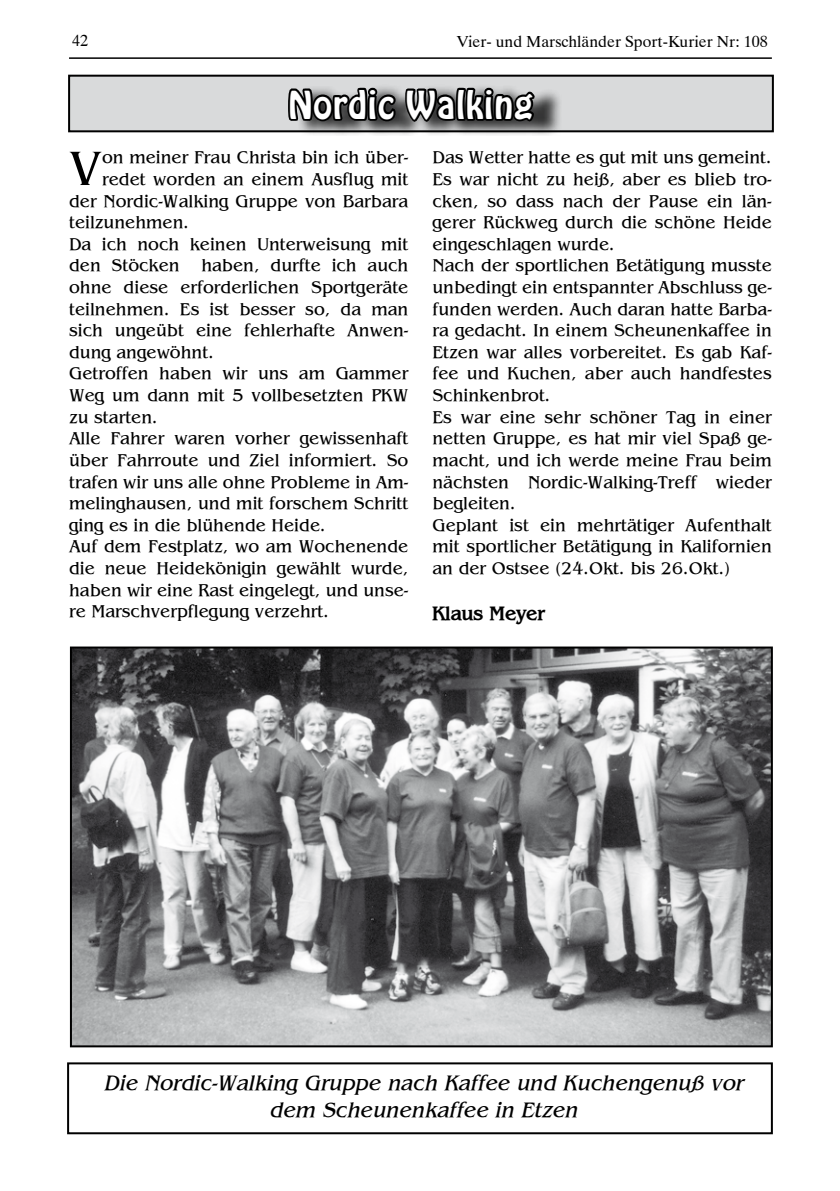
<style>
.page{position:relative;width:840px;height:1191px;background:#fff}
.page>*{position:absolute;margin:0;border:0;box-sizing:border-box;transform-origin:0 0}
.t1{font:51.4px "Bangle Normal";color:#000}
.t2{font:34px "Hobo Std";letter-spacing:.03em;color:#fff}
.t3{font:italic 22px/26.4px "Bangle";color:#000;text-align:center}
.t4{font:700 20px "Bangle";color:#000}
.t5{font:18px/21.6px "Bangle Normal";color:#000}
.t6{font:16px "Dutch 801 BT";color:#000}
</style>
<div class="page">
<hr style="left:69px;top:57px;width:702px;height:2px;background:#000">
<div style="left:67px;top:1062px;width:705px;height:72px;border:2px solid #000"></div>
<img style="left:73px;top:649px;width:696px;height:395px">
<div style="left:70px;top:646px;width:702px;height:401px;border:2px solid #000"></div>
<div style="left:69px;top:76px;width:703px;height:55px;background:#d9dadb"></div>
<div style="left:68px;top:75px;width:705px;height:57px;border:2px solid #000"></div>
<div style="left:294px;top:82px;width:267px;height:54px;background:#000;opacity:.77"></div>
<svg style="left:288px;top:86px;width:109px;height:37px;background:#3e3e3f"></svg>
<svg style="left:403px;top:86px;width:133px;height:38px;background:#373737"></svg>
<p class="t6" style="left:72px;top:31px;width:17px">42</p>
<p class="t6" style="left:456px;top:32px;width:313px">Vier- und Marschländer Sport-Kurier Nr: 108</p>
<h2 class="t2" style="left:288px;top:81px;width:246px">Nordic Walking</h2>
<h1 class="t1" style="left:69px;top:135px;width:34px">V</h1>
<p class="t5" style="left:102px;top:146px;width:308px">on meiner Frau Christa bin ich über-</p>
<p class="t5" style="left:102px;top:167px;width:308px">redet worden an einem Ausflug mit</p>
<p class="t5" style="left:69px;top:189px;width:341px">der Nordic-Walking Gruppe von Barbara</p>
<p class="t5" style="left:69px;top:211px;width:122px">teilzunehmen.</p>
<p class="t5" style="left:69px;top:232px;width:341px">Da ich noch keinen Unterweisung mit</p>
<p class="t5" style="left:69px;top:254px;width:341px">den Stöcken haben, durfte ich auch</p>
<p class="t5" style="left:69px;top:275px;width:341px">ohne diese erforderlichen Sportgeräte</p>
<p class="t5" style="left:69px;top:297px;width:341px">teilnehmen. Es ist besser so, da man</p>
<p class="t5" style="left:69px;top:319px;width:341px">sich ungeübt eine fehlerhafte Anwen-</p>
<p class="t5" style="left:69px;top:340px;width:146px">dung angewöhnt.</p>
<p class="t5" style="left:69px;top:362px;width:341px">Getroffen haben wir uns am Gammer</p>
<p class="t5" style="left:69px;top:383px;width:341px">Weg um dann mit 5 vollbesetzten PKW</p>
<p class="t5" style="left:69px;top:405px;width:90px">zu starten.</p>
<p class="t5" style="left:69px;top:427px;width:341px">Alle Fahrer waren vorher gewissenhaft</p>
<p class="t5" style="left:69px;top:448px;width:341px">über Fahrroute und Ziel informiert. So</p>
<p class="t5" style="left:69px;top:470px;width:341px">trafen wir uns alle ohne Probleme in Am-</p>
<p class="t5" style="left:69px;top:491px;width:341px">melinghausen, und mit forschem Schritt</p>
<p class="t5" style="left:69px;top:513px;width:258px">ging es in die blühende Heide.</p>
<p class="t5" style="left:69px;top:535px;width:340px">Auf dem Festplatz, wo am Wochenende</p>
<p class="t5" style="left:69px;top:556px;width:340px">die neue Heidekönigin gewählt wurde,</p>
<p class="t5" style="left:69px;top:578px;width:341px">haben wir eine Rast eingelegt, und unse-</p>
<p class="t5" style="left:69px;top:599px;width:261px">re Marschverpflegung verzehrt.</p>
<p class="t5" style="left:432px;top:146px;width:341px">Das Wetter hatte es gut mit uns gemeint.<br>Es war nicht zu heiß, aber es blieb tro&shy;cken, so dass nach der Pause ein län&shy;gerer Rückweg durch die schöne Heide eingeschlagen wurde.<br>Nach der sportlichen Betätigung musste unbedingt ein entspannter Abschluss ge&shy;funden werden. Auch daran hatte Barba&shy;ra gedacht. In einem Scheunenkaffee in Etzen war alles vorbereitet. Es gab Kaf&shy;fee und Kuchen, aber auch handfestes Schinkenbrot.<br>Es war eine sehr schöner Tag in einer netten Gruppe, es hat mir viel Spaß ge&shy;macht, und ich werde meine Frau beim nächsten Nordic-Walking-Treff wieder begleiten.<br>Geplant ist ein mehrtätiger Aufenthalt mit sportlicher Betätigung in Kalifornien an der Ostsee (24.Okt. bis 26.Okt.)</p>
<p class="t4" style="left:432px;top:599px;width:114px">Klaus Meyer</p>
<p class="t3" style="left:103px;top:1068px;width:640px">Die Nordic-Walking Gruppe nach Kaffee und Kuchengenuß vor dem Scheunenkaffee in Etzen</p>
</div>
